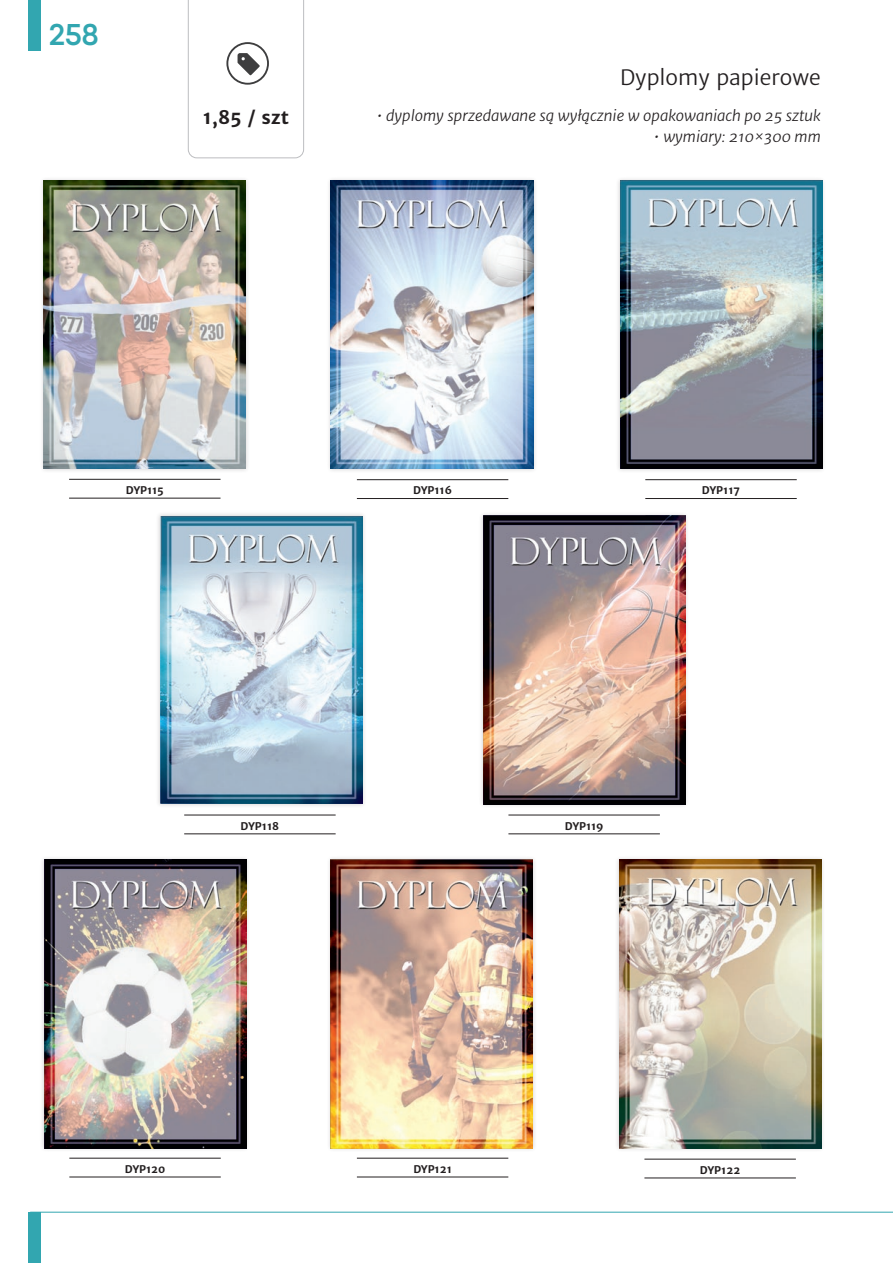
<style>
.page{position:relative;width:893px;height:1263px;background:#fff}
.page>*{position:absolute;margin:0;border:0;box-sizing:border-box;transform-origin:0 0}
.t1{font:600 30px "Qanelas";color:#32a6b0}
.t2{font:21px "Merriweather Sans";color:#231f20}
.t3{font:700 18.3px "Merriweather Sans";color:#231f20}
.t4{font:italic 15px "Merriweather Sans";color:#231f20}
.t5{font:700 10.5px "Merriweather Sans";color:#231f20}
</style>
<div class="page">
<div style="left:28px;top:0;width:13px;height:51px;background:#32a6b0"></div>
<hr style="left:30px;top:1212px;width:863px;height:1px;background:#32a6b0">
<div style="left:28px;top:1212px;width:13px;height:51px;background:#32a6b0"></div>
<div style="left:39px;top:176px;width:211px;height:297px;background:#231f20;opacity:.2"></div>
<img style="left:44px;top:180px;width:202px;height:289px">
<div style="left:326px;top:176px;width:211px;height:297px;background:#231f20;opacity:.2"></div>
<img style="left:331px;top:180px;width:202px;height:289px">
<div style="left:615px;top:176px;width:211px;height:297px;background:#231f20;opacity:.2"></div>
<img style="left:620px;top:180px;width:202px;height:289px">
<div style="left:156px;top:512px;width:211px;height:296px;background:#f2f1f1"></div>
<img style="left:160px;top:516px;width:203px;height:288px">
<div style="left:478px;top:511px;width:212px;height:298px;background:#231f20;opacity:.2"></div>
<img style="left:483px;top:516px;width:202px;height:288px">
<div style="left:39px;top:855px;width:212px;height:298px;background:#231f20;opacity:.2"></div>
<img style="left:44px;top:860px;width:202px;height:288px">
<div style="left:326px;top:855px;width:211px;height:298px;background:#231f20;opacity:.2"></div>
<img style="left:331px;top:860px;width:202px;height:288px">
<div style="left:614px;top:855px;width:212px;height:298px;background:#231f20;opacity:.2"></div>
<img style="left:619px;top:860px;width:202px;height:288px">
<hr style="left:69px;top:479px;width:152px;height:1px;background:#231f20">
<hr style="left:69px;top:498px;width:152px;height:1px;background:#231f20">
<hr style="left:645px;top:479px;width:152px;height:1px;background:#231f20">
<hr style="left:645px;top:498px;width:152px;height:1px;background:#231f20">
<hr style="left:184px;top:815px;width:152px;height:1px;background:#231f20">
<hr style="left:184px;top:833px;width:152px;height:1px;background:#231f20">
<hr style="left:508px;top:815px;width:152px;height:1px;background:#231f20">
<hr style="left:508px;top:833px;width:152px;height:1px;background:#231f20">
<hr style="left:357px;top:1158px;width:151px;height:1px;background:#231f20">
<hr style="left:357px;top:1177px;width:151px;height:1px;background:#231f20">
<hr style="left:69px;top:1158px;width:152px;height:1px;background:#231f20">
<hr style="left:69px;top:1177px;width:152px;height:1px;background:#231f20">
<hr style="left:644px;top:1159px;width:152px;height:1px;background:#231f20">
<hr style="left:644px;top:1178px;width:152px;height:1px;background:#231f20">
<hr style="left:357px;top:479px;width:151px;height:1px;background:#231f20">
<hr style="left:357px;top:498px;width:151px;height:1px;background:#231f20">
<svg style="left:188px;top:0;width:116px;height:158px"></svg>
<h1 class="t1" style="left:49px;top:16px;width:51px">258</h1>
<p class="t3" style="left:203px;top:106px;width:88px">1,85 / szt</p>
<h2 class="t2" style="left:620px;top:65px;width:202px">Dyplomy papierowe</h2>
<p class="t4" style="left:376px;top:107px;width:446px">• dyplomy sprzedawane są wyłącznie w opakowaniach po 25 sztuk</p>
<p class="t4" style="left:653px;top:128px;width:169px">• wymiary: 210×300 mm</p>
<p class="t5" style="left:413px;top:484px;width:40px">DYP116</p>
<p class="t5" style="left:126px;top:484px;width:40px">DYP115</p>
<p class="t5" style="left:702px;top:484px;width:40px">DYP117</p>
<p class="t5" style="left:241px;top:819px;width:40px">DYP118</p>
<p class="t5" style="left:565px;top:819px;width:40px">DYP119</p>
<p class="t5" style="left:125px;top:1162px;width:42px">DYP120</p>
<p class="t5" style="left:413px;top:1162px;width:40px">DYP121</p>
<p class="t5" style="left:700px;top:1163px;width:42px">DYP122</p>
</div>
